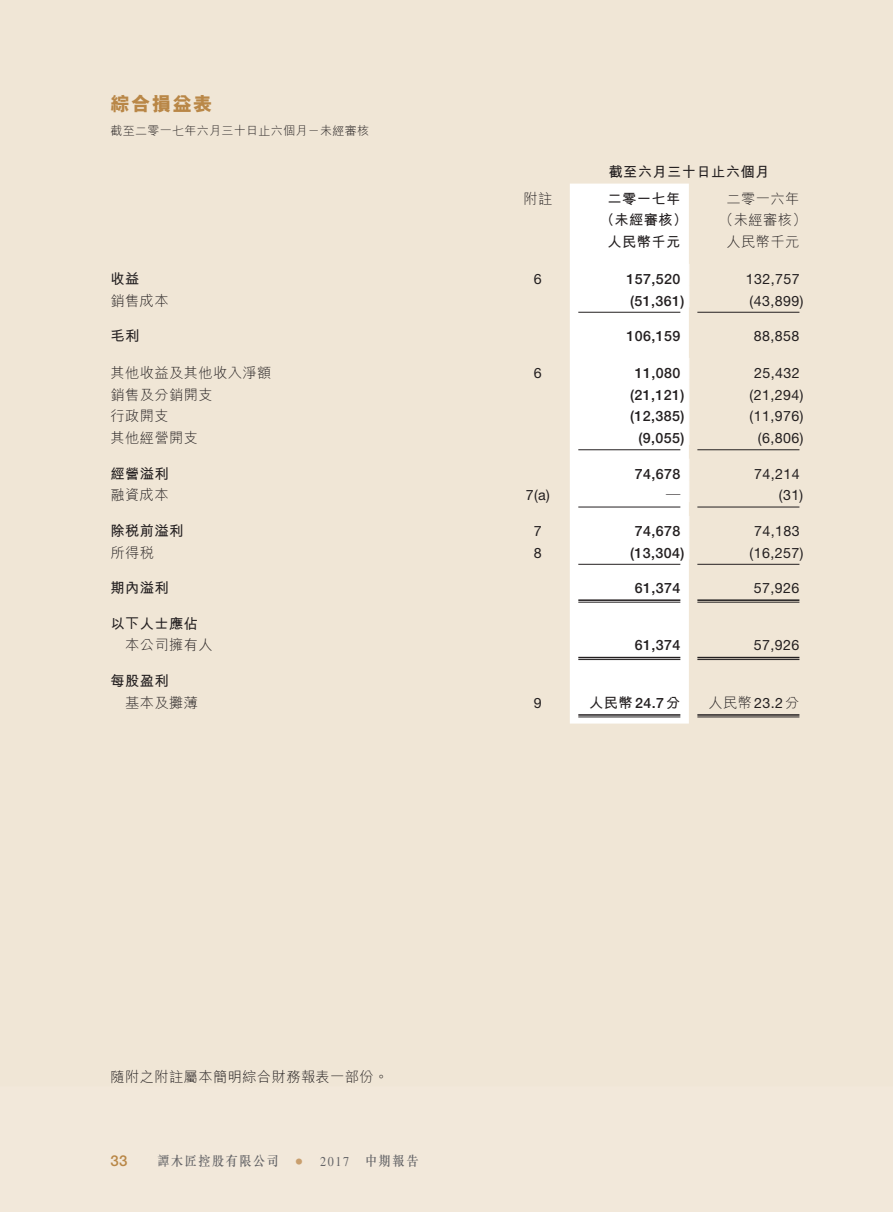
<style>
.page{position:relative;width:893px;height:1212px;background:#fff}
.page>*{position:absolute;margin:0;border:0;box-sizing:border-box;transform-origin:0 0}
.t1{font:22.5px "Times LT Std";color:#c99f6e}
.t2{font:800 19.5px "M Hei HK";letter-spacing:.055em;color:#b98747}
._3__標題{font:500 15px "Helvetica Neue LT Std";color:#b98747}
._1__內文{font:300 14.25px "M Hei HK";letter-spacing:.03em;color:#231f20}
._1__內文-2{font:14.25px "Helvetica Neue LT Std";letter-spacing:.03em;color:#231f20}
._1__內文-3{font:500 14.25px "Helvetica Neue LT Std";letter-spacing:.03em;color:#231f20}
._1__內文-4{font:700 14.25px "M Hei HK";letter-spacing:.03em;color:#231f20}
.t3{font:500 13.5px "M Sung HK";letter-spacing:.125em;color:#636366;scale:.9 1}
.t4{font:13.5px "Times LT Std";color:#636366;scale:.9 1}
.t5{font:300 12px "M Hei HK";letter-spacing:.03em;color:#231f20}
.s1{font-family:"Helvetica Neue LT Std";font-weight:500}
.s2{font-family:"Helvetica Neue LT Std";font-weight:400}
</style>
<div class="page">
<svg style="left:578px;top:184px;width:111px;height:539px"></svg>
<svg style="left:689px;top:264px;width:1px;height:43px"></svg>
<svg style="left:689px;top:358px;width:1px;height:87px"></svg>
<svg style="left:689px;top:459px;width:1px;height:43px"></svg>
<svg style="left:689px;top:516px;width:1px;height:43px"></svg>
<hr style="left:578px;top:312px;width:102px;height:1px;background:#231f20">
<hr style="left:697px;top:312px;width:102px;height:1px;background:#231f20">
<hr style="left:578px;top:449px;width:102px;height:1px;background:#231f20">
<hr style="left:697px;top:449px;width:102px;height:1px;background:#231f20">
<hr style="left:578px;top:507px;width:102px;height:1px;background:#231f20">
<hr style="left:697px;top:507px;width:102px;height:1px;background:#231f20">
<hr style="left:578px;top:564px;width:102px;height:1px;background:#231f20">
<hr style="left:697px;top:564px;width:102px;height:1px;background:#231f20">
<hr style="left:578px;top:599px;width:102px;height:2px;background:#231f20">
<hr style="left:578px;top:602px;width:102px;height:1px;background:#231f20">
<hr style="left:697px;top:599px;width:102px;height:2px;background:#231f20">
<hr style="left:697px;top:602px;width:102px;height:1px;background:#231f20">
<hr style="left:578px;top:657px;width:102px;height:1px;background:#231f20">
<hr style="left:578px;top:659px;width:102px;height:1px;background:#231f20">
<hr style="left:697px;top:657px;width:102px;height:1px;background:#231f20">
<hr style="left:697px;top:659px;width:102px;height:1px;background:#231f20">
<hr style="left:578px;top:714px;width:102px;height:2px;background:#231f20">
<hr style="left:578px;top:717px;width:102px;height:1px;background:#231f20">
<hr style="left:697px;top:714px;width:102px;height:2px;background:#231f20">
<hr style="left:697px;top:717px;width:102px;height:1px;background:#231f20">
<h2 class="t2" style="left:111px;top:94px;width:103px">綜合損益表</h2>
<p class="t5" style="left:111px;top:124px;width:260px">截至二零一七年六月三十日止六個月－未經審核</p>
<p class="_1__內文" style="left:523px;top:191px;width:30px">附註</p>
<p class="_1__內文-4" style="left:608px;top:162px;width:162px">截至六月三十日止六個月</p>
<p class="_1__內文" style="left:727px;top:191px;width:74px">二零一六年</p>
<p class="_1__內文-4" style="left:607px;top:188px;width:74px">二零一七年</p>
<p class="_1__內文-4" style="left:600px;top:210px;width:89px">（未經審核）</p>
<p class="_1__內文" style="left:719px;top:213px;width:89px">（未經審核(</p>
<p class="_1__內文-4" style="left:607px;top:231px;width:74px">人民幣千元</p>
<p class="_1__內文" style="left:727px;top:234px;width:74px">人民幣千元</p>
<p class="_1__內文-4" style="left:111px;top:268px;width:30px">收益</p>
<p class="_1__內文-2" style="left:534px;top:270px;width:9px">6</p>
<p class="_1__內文-3" style="left:626px;top:270px;width:55px">157,520</p>
<p class="_1__內文-2" style="left:746px;top:270px;width:55px">132,757</p>
<p class="_1__內文" style="left:111px;top:293px;width:60px">銷售成本</p>
<p class="_1__內文-3" style="left:630px;top:292px;width:56px">)51,361(</p>
<p class="_1__內文-2" style="left:750px;top:292px;width:55px">)43,899(</p>
<p class="_1__內文-4" style="left:111px;top:325px;width:30px">毛利</p>
<p class="_1__內文-3" style="left:626px;top:327px;width:55px">106,159</p>
<p class="_1__內文-2" style="left:754px;top:327px;width:47px">88,858</p>
<p class="_1__內文" style="left:111px;top:365px;width:162px">其他收益及其他收入淨額</p>
<p class="_1__內文-2" style="left:534px;top:364px;width:9px">6</p>
<p class="_1__內文-3" style="left:635px;top:364px;width:47px">11,080</p>
<p class="_1__內文-2" style="left:754px;top:364px;width:47px">25,432</p>
<p class="_1__內文" style="left:111px;top:387px;width:104px">銷售及分銷開支</p>
<p class="_1__內文-3" style="left:630px;top:386px;width:56px">)21,121(</p>
<p class="_1__內文-2" style="left:750px;top:386px;width:55px">)21,294(</p>
<p class="_1__內文" style="left:111px;top:409px;width:60px">行政開支</p>
<p class="_1__內文-3" style="left:630px;top:408px;width:56px">)12,385(</p>
<p class="_1__內文-2" style="left:750px;top:408px;width:55px">)11,976(</p>
<p class="_1__內文" style="left:111px;top:430px;width:89px">其他經營開支</p>
<p class="_1__內文-3" style="left:638px;top:429px;width:47px">)9,055(</p>
<p class="_1__內文-2" style="left:758px;top:429px;width:47px">)6,806(</p>
<p class="_1__內文-4" style="left:111px;top:463px;width:60px">經營溢利</p>
<p class="_1__內文-3" style="left:635px;top:465px;width:47px">74,678</p>
<p class="_1__內文-2" style="left:754px;top:465px;width:47px">74,214</p>
<p class="_1__內文" style="left:111px;top:488px;width:60px">融資成本</p>
<p class="_1__內文-2" style="left:526px;top:487px;width:26px">(a(7</p>
<p class="_1__內文-4" style="left:666px;top:485px;width:16px">—</p>
<p class="_1__內文-2" style="left:779px;top:487px;width:26px">)31(</p>
<p class="_1__內文-4" style="left:111px;top:520px;width:74px">除稅前溢利</p>
<p class="_1__內文-2" style="left:534px;top:522px;width:9px">7</p>
<p class="_1__內文-3" style="left:635px;top:522px;width:47px">74,678</p>
<p class="_1__內文-2" style="left:754px;top:522px;width:47px">74,183</p>
<p class="_1__內文" style="left:111px;top:545px;width:45px">所得稅</p>
<p class="_1__內文-2" style="left:534px;top:544px;width:9px">8</p>
<p class="_1__內文-3" style="left:630px;top:544px;width:56px">)13,304(</p>
<p class="_1__內文-2" style="left:750px;top:544px;width:55px">)16,257(</p>
<p class="_1__內文-4" style="left:111px;top:577px;width:60px">期內溢利</p>
<p class="_1__內文-4" style="left:111px;top:613px;width:89px">以下人士應佔</p>
<p class="_1__內文-3" style="left:635px;top:579px;width:47px">61,374</p>
<p class="_1__內文-2" style="left:754px;top:579px;width:47px">57,926</p>
<p class="_1__內文" style="left:125px;top:638px;width:89px">本公司擁有人</p>
<p class="_1__內文-4" style="left:111px;top:670px;width:60px">每股盈利</p>
<p class="_1__內文-3" style="left:635px;top:637px;width:47px">61,374</p>
<p class="_1__內文-2" style="left:754px;top:637px;width:47px">57,926</p>
<p class="_1__內文" style="left:125px;top:695px;width:74px">基本及攤薄</p>
<p class="_1__內文-2" style="left:534px;top:694px;width:9px">9</p>
<p class="_1__內文-4" style="left:589px;top:692px;width:93px">人民幣 <span class="s1">24.7</span>分</p>
<p class="_1__內文" style="left:708px;top:695px;width:93px">人民幣 <span class="s2">23.2</span>分</p>
<p class="_1__內文" style="left:111px;top:1069px;width:279px">隨附之附註屬本簡明綜合財務報表一部份。</p>
<p class="_3__標題" style="left:111px;top:1151px;width:19px">33</p>
<p class="t3" style="left:157px;top:1151px;width:137px">譚木匠控股有限公司</p>
<h1 class="t1" style="left:295px;top:1148px;width:9px">•</h1>
<p class="t4" style="left:320px;top:1153px;width:34px">7102</p>
<p class="t3" style="left:365px;top:1151px;width:61px">中期報告</p>
</div>
